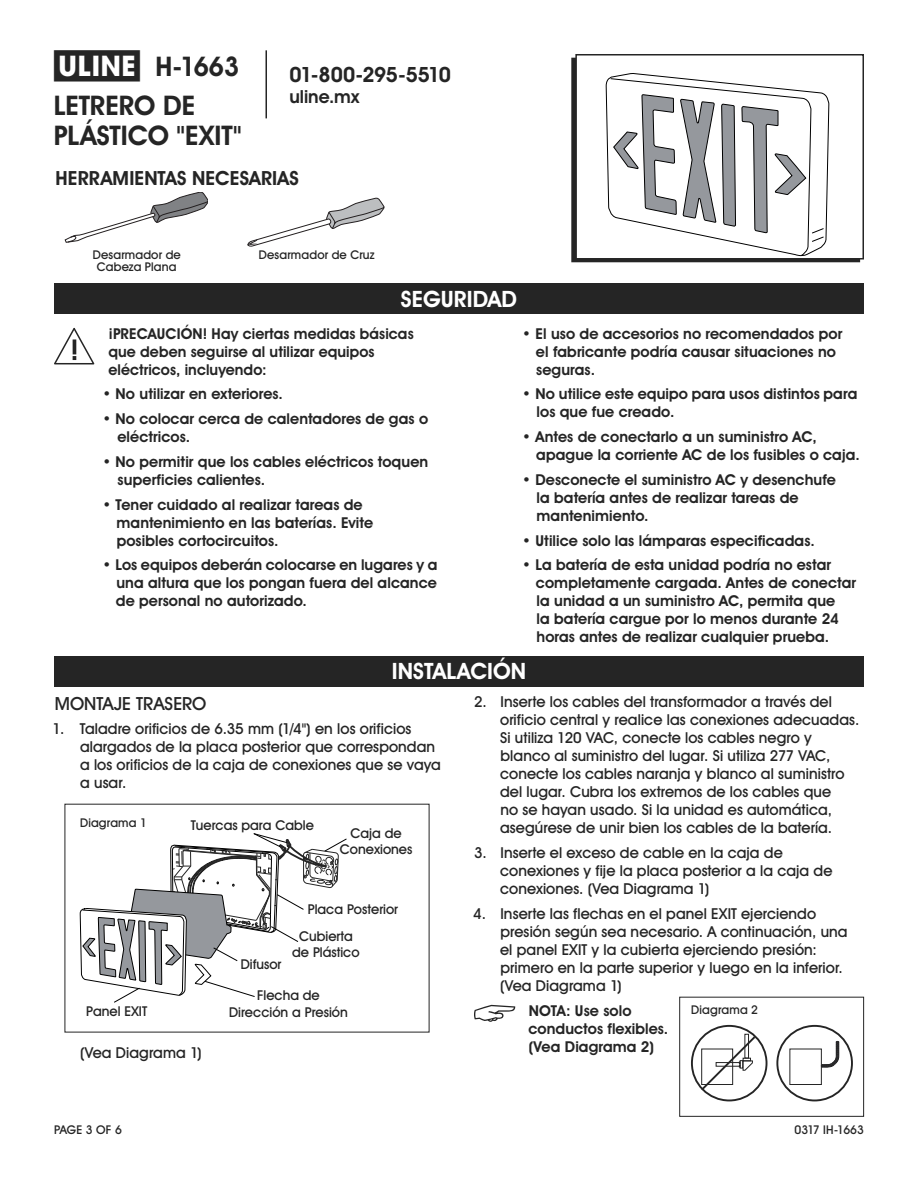
<style>
.page{position:relative;width:918px;height:1188px;background:#fff}
.page>*{position:absolute;margin:0;border:0;box-sizing:border-box;transform-origin:0 0}
.t1{font:700 27px/38.7px "Uline Two Knine";letter-spacing:-.005em;color:#252525}
.t2{font:700 22.5px "Uline Two Knine";letter-spacing:.005em;color:#fff}
.t3{font:700 21px "Uline Two Knine";letter-spacing:-.025em;color:#252525}
.t4{font:700 19.5px "Uline Two Knine";letter-spacing:.005em;color:#252525}
.t5{font:18px "Uline Two Knine";letter-spacing:.005em;color:#252525}
.t6{font:700 18px "Uline Two Knine";color:#252525}
.t7{font:700 15px/18px "Uline Two Knine";letter-spacing:.005em;color:#252525}
.t8{font:15px/18px "Uline Two Knine";letter-spacing:.005em;color:#252525}
.t9{font:13.5px/16.2px "Uline Two Knine";color:#252525;text-align:center}
.t10{font:12px "Uline Two Knine";letter-spacing:.015em;color:#252525}
.s1{font-size:28.5px}
</style>
<div class="page">
<hr style="left:266px;top:50px;width:1px;height:68px;background:#252525">
<div style="left:571px;top:58px;width:289px;height:204px;border:2px solid #252525"></div>
<div style="left:576px;top:55px;width:287px;height:204px;background:#fff"></div>
<div style="left:575px;top:54px;width:289px;height:206px;border:2px solid #252525"></div>
<svg style="left:606px;top:73px;width:223px;height:187px"></svg>
<svg style="left:247px;top:198px;width:138px;height:49px"></svg>
<svg style="left:65px;top:192px;width:143px;height:51px"></svg>
<div style="left:54px;top:284px;width:810px;height:30px;background:#252525"></div>
<svg style="left:54px;top:328px;width:40px;height:36px"></svg>
<svg style="left:474px;top:1005px;width:41px;height:17px"></svg>
<div style="left:54px;top:656px;width:810px;height:30px;background:#252525"></div>
<svg style="left:80px;top:833px;width:267px;height:170px"></svg>
<div style="left:691px;top:1025px;width:76px;height:76px;border:2px solid #252525;border-radius:50%"></div>
<div style="left:790px;top:1049px;width:32px;height:36px;border:1px solid #252525"></div>
<div style="left:776px;top:1025px;width:77px;height:76px;border:2px solid #252525;border-radius:50%"></div>
<svg style="left:699px;top:1034px;width:58px;height:58px"></svg>
<svg style="left:821px;top:1041px;width:18px;height:26px"></svg>
<div style="left:679px;top:997px;width:185px;height:120px;border:1px solid #252525"></div>
<h1 class="t1" style="left:54px;top:47px;width:187px"><span class="s1">π</span> H-1663<br>LETRERO DE</h1>
<h1 class="t1" style="left:54px;top:116px;width:189px">PLÁSTICO "EXIT"</h1>
<h3 class="t3" style="left:289px;top:62px;width:163px">01-800-295-5510</h3>
<p class="t6" style="left:289px;top:86px;width:71px">uline.mx</p>
<h3 class="t4" style="left:55px;top:166px;width:245px">HERRAMIENTAS NECESARIAS</h3>
<p class="t10" style="left:93px;top:248px;width:90px">Desarmador de</p>
<p class="t10" style="left:259px;top:248px;width:117px">Desarmador de Cruz</p>
<p class="t10" style="left:97px;top:260px;width:81px">Cabeza Plana</p>
<h2 class="t2" style="left:401px;top:285px;width:118px">SEGURIDAD</h2>
<p class="t7" style="left:108px;top:324px;width:307px">¡PRECAUCIÓN! Hay ciertas medidas básicas que deben seguirse al utilizar equipos eléctricos, incluyendo:</p>
<p class="t7" style="left:102px;top:385px;width:182px">• No utilizar en exteriores.</p>
<p class="t7" style="left:117px;top:410px;width:312px;text-indent:-15px">• No colocar cerca de calentadores de gas o eléctricos.</p>
<p class="t7" style="left:118px;top:452px;width:312px;text-indent:-15px">• No permitir que los cables eléctricos toquen superficies calientes.</p>
<p class="t7" style="left:117px;top:495px;width:258px;text-indent:-14px">• Tener cuidado al realizar tareas de mantenimiento en las baterías. Evite posibles cortocircuitos.</p>
<p class="t7" style="left:116px;top:556px;width:323px;text-align:justify;text-indent:-14px">• Los equipos deberán colocarse en lugares y a una altura que los pongan fuera del alcance de personal no autorizado.</p>
<p class="t7" style="left:536px;top:324px;width:308px;text-indent:-14px">• El uso de accesorios no recomendados por el fabricante podría causar situaciones no seguras.</p>
<p class="t7" style="left:537px;top:385px;width:322px;text-indent:-14px">• No utilice este equipo para usos distintos para los que fue creado.</p>
<p class="t7" style="left:536px;top:428px;width:325px;text-indent:-14px">• Antes de conectarlo a un suministro AC, apague la corriente AC de los fusibles o caja.</p>
<p class="t7" style="left:537px;top:470px;width:301px;text-indent:-14px">• Desconecte el suministro AC y desenchufe la batería antes de realizar tareas de mantenimiento.</p>
<p class="t7" style="left:522px;top:531px;width:294px">• Utilice solo las lámparas especificadas.</p>
<p class="t7" style="left:536px;top:556px;width:322px;text-indent:-14px">• La batería de esta unidad podría no estar completamente cargada. Antes de conectar la unidad a un suministro AC, permita que<br>la batería cargue por lo menos durante 24 horas antes de realizar cualquier prueba.</p>
<h2 class="t2" style="left:392px;top:658px;width:136px">INSTALACIÓN</h2>
<p class="t5" style="left:55px;top:692px;width:153px">MONTAJE TRASERO</p>
<p class="t8" style="left:80px;top:720px;width:362px;text-indent:-27px">1. Taladre orificios de 6.35 mm (1/4") en los orificios alargados de la placa posterior que correspondan a los orificios de la caja de conexiones que se vaya a usar.</p>
<p class="t10" style="left:80px;top:816px;width:68px">Diagrama 1</p>
<p class="t9" style="left:86px;top:1003px;width:63px">Panel EXIT</p>
<p class="t9" style="left:191px;top:816px;width:125px">Tuercas para Cable</p>
<p class="t9" style="left:340px;top:825px;width:74px">Caja de<br>Conexiones</p>
<p class="t9" style="left:299px;top:896px;width:101px;line-height:26.5px;text-align:left;text-indent:9px">Placa Posterior<br>Cubierta</p>
<p class="t9" style="left:292px;top:944px;width:69px">de Plástico</p>
<p class="t9" style="left:229px;top:987px;width:120px">Flecha de<br>Dirección a Presión</p>
<p class="t9" style="left:241px;top:956px;width:42px">Difusor</p>
<p class="t8" style="left:80px;top:1044px;width:123px">(Vea Diagrama 1)</p>
<p class="t8" style="left:500px;top:693px;width:361px;text-indent:-26px">2. Inserte los cables del transformador a través del orificio central y realice las conexiones adecuadas.<br>Si utiliza 120 VAC, conecte los cables negro y blanco al suministro del lugar. Si utiliza 277 VAC, conecte los cables naranja y blanco al suministro del lugar. Cubra los extremos de los cables que<br>no se hayan usado. Si la unidad es automática, asegúrese de unir bien los cables de la batería.</p>
<p class="t8" style="left:500px;top:844px;width:334px;text-indent:-26px">3. Inserte el exceso de cable en la caja de conexiones y fije la placa posterior a la caja de conexiones. (Vea Diagrama 1)</p>
<p class="t8" style="left:500px;top:904px;width:349px;text-indent:-27px">4. Inserte las flechas en el panel EXIT ejerciendo presión según sea necesario. A continuación, una el panel EXIT y la cubierta ejerciendo presión: primero en la parte superior y luego en la inferior. (Vea Diagrama 1)</p>
<p class="t7" style="left:528px;top:1001px;width:141px">NOTA: Use solo conductos flexibles. (Vea Diagrama 2)</p>
<p class="t10" style="left:691px;top:1002px;width:68px">Diagrama 2</p>
<p class="t10" style="left:54px;top:1122px;width:69px">PAGE 3 OF 6</p>
<p class="t10" style="left:794px;top:1122px;width:71px">0317 IH-1663</p>
</div>
